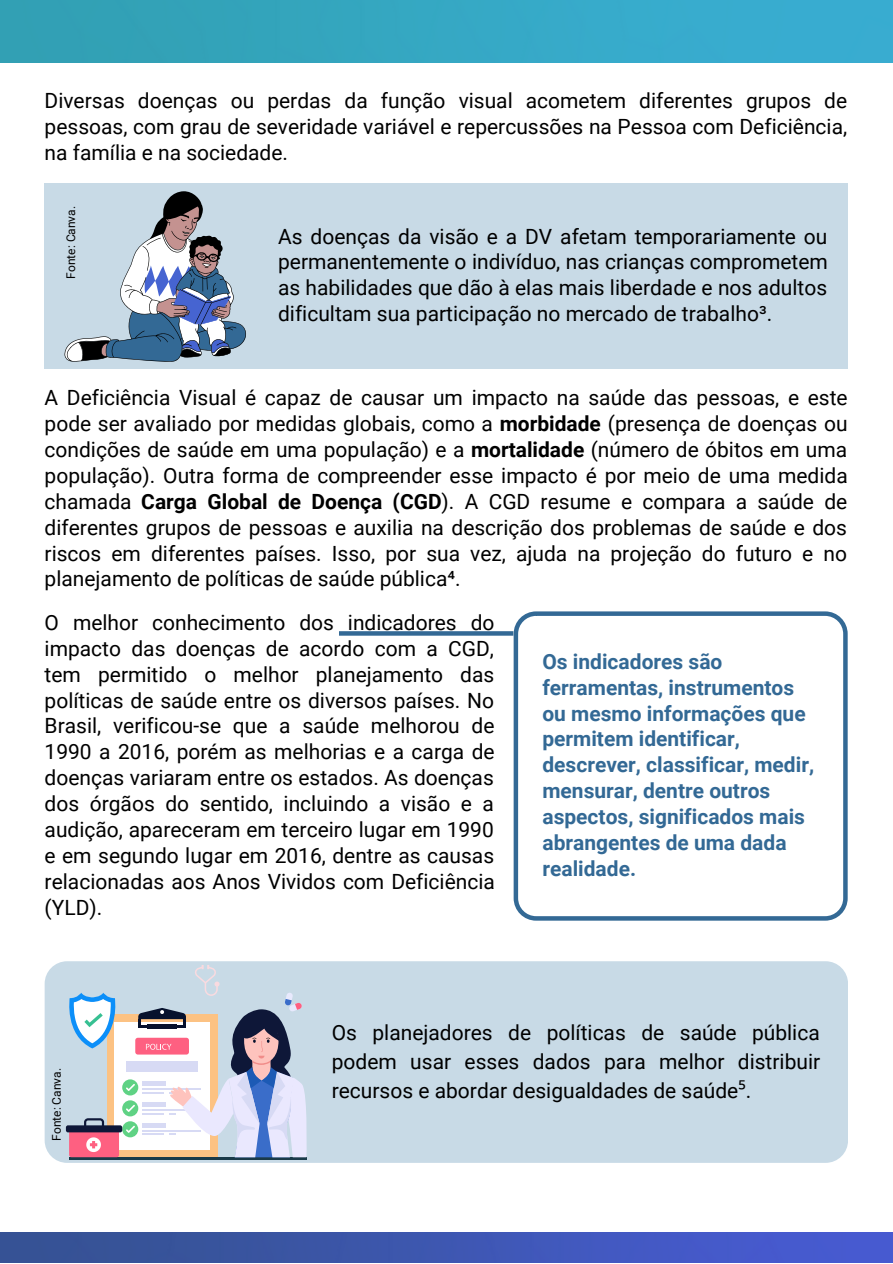
<style>
.page{position:relative;width:893px;height:1264px;background:#fff}
.page>*{position:absolute;margin:0;border:0;box-sizing:border-box;transform-origin:0 0}
.t1{font:21px/25.8px "Roboto";color:#000;text-align:justify}
.t2{font:700 21px/25.8px "Roboto";color:#336995}
.t3{font:12px "Roboto";color:#000}
.s1{font-weight:700}
.s2{font-family:"Noto Sans"}
</style>
<div class="page">
<img style="left:0;top:0;width:892px;height:1262px">
<div style="left:0;top:63px;width:892px;height:1168px;background:#fff"></div>
<div style="left:45px;top:183px;width:803px;height:186px;background:#c8dae6"></div>
<svg style="left:64px;top:191px;width:182px;height:171px"></svg>
<svg style="left:513px;top:611px;width:334px;height:309px"></svg>
<svg style="left:339px;top:631px;width:174px;height:4px"></svg>
<div style="left:45px;top:961px;width:803px;height:201px;background:#c8dae6;border-radius:22px"></div>
<hr style="left:69px;top:1157px;width:237px;height:2px;background:#1a3a49">
<div style="left:107px;top:1014px;width:110px;height:143px;background:#fcc283"></div>
<div style="left:114px;top:1022px;width:96px;height:127px;background:#fff"></div>
<svg style="left:122px;top:1079px;width:16px;height:16px"></svg>
<svg style="left:122px;top:1100px;width:16px;height:16px"></svg>
<svg style="left:122px;top:1121px;width:16px;height:16px"></svg>
<div style="left:69px;top:1127px;width:50px;height:30px;background:#fe6081;border-radius:2px"></div>
<svg style="left:84px;top:1118px;width:20px;height:7px"></svg>
<div style="left:66px;top:1125px;width:56px;height:7px;background:#0e1738;border-radius:2px"></div>
<svg style="left:86px;top:1137px;width:15px;height:14px"></svg>
<svg style="left:69px;top:992px;width:47px;height:56px"></svg>
<svg style="left:126px;top:965px;width:181px;height:192px"></svg>
<p class="t1" style="left:45px;top:88px;width:804px">Diversas doenças ou perdas da função visual acometem diferentes grupos de pessoas, com grau de severidade variável e repercussões na Pessoa com Deficiência, na família e na sociedade.</p>
<p class="t3" style="left:64px;top:278px;width:74px;rotate:-90deg">Fonte: Canva.</p>
<p class="t1" style="left:278px;top:223px;width:551px">As doenças da visão e a DV afetam temporariamente ou permanentemente o indivíduo, nas crianças comprometem as habilidades que dão à elas mais liberdade e nos adultos dificultam sua participação no mercado de trabalho³.</p>
<p class="t1" style="left:45px;top:385px;width:804px">A Deficiência Visual é capaz de causar um impacto na saúde das pessoas, e este pode ser avaliado por medidas globais, como a <span class="s1">morbidade</span> (presença de doenças ou condições de saúde em uma população) e a <span class="s1">mortalidade</span> (número de óbitos em uma população). Outra forma de compreender esse impacto é por meio de uma medida chamada <span class="s1">Carga Global de Doença (CGD</span>). A CGD resume e compara a saúde de diferentes grupos de pessoas e auxilia na descrição dos problemas de saúde e dos riscos em diferentes países. Isso, por sua vez, ajuda na projeção do futuro e no planejamento de políticas de saúde pública⁴.</p>
<p class="t1" style="left:45px;top:610px;width:451px">O melhor conhecimento dos indicadores do impacto das doenças de acordo com a CGD, tem permitido o melhor planejamento das políticas de saúde entre os diversos países. No Brasil, verificou-se que a saúde melhorou de 1990 a 2016, porém as melhorias e a carga de doenças variaram entre os estados. As doenças dos órgãos do sentido, incluindo a visão e a audição, apareceram em terceiro lugar em 1990 e em segundo lugar em 2016, dentre as causas relacionadas aos Anos Vividos com Deficiência (YLD).</p>
<p class="t2" style="left:542px;top:648px;width:273px">Os indicadores são ferramentas, instrumentos ou mesmo informações que permitem identificar, descrever, classificar, medir, mensurar, dentre outros aspectos, significados mais abrangentes de uma dada realidade.</p>
<p class="t3" style="left:50px;top:1140px;width:74px;rotate:-90deg">Fonte: Canva.</p>
<p class="t1" style="left:332px;top:1017px;width:490px;line-height:29.2px">Os planejadores de políticas de saúde pública podem usar esses dados para melhor distribuir recursos e abordar desigualdades de saúde<span class="s2">⁵</span>.</p>
</div>
